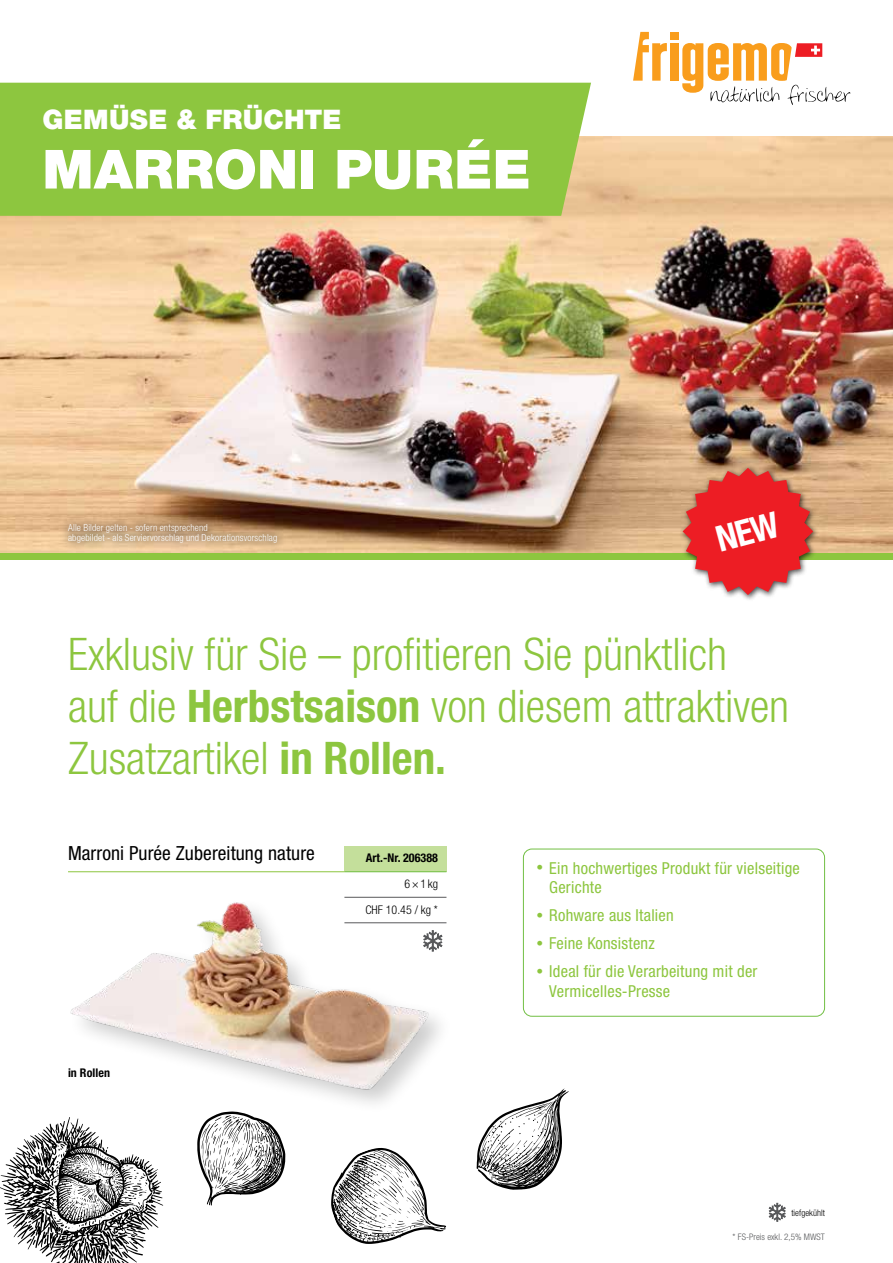
<style>
.page{position:relative;width:893px;height:1263px;background:#fff}
.page>*{position:absolute;margin:0;border:0;box-sizing:border-box;transform-origin:0 0}
.t1{font:900 54px "Helvetica Neue LT Std";letter-spacing:.005em;color:#fff}
.t2{font:300 condensed 45px/51.8px "Helvetica Neue LT Std";color:#8dc63f}
.t3{font:900 27px "Helvetica Neue LT Std";letter-spacing:.01em;color:#fff}
.t4{font:condensed 19.5px "Helvetica Neue LT Std";letter-spacing:.005em;color:#000}
.t5{font:condensed 16.5px/19.5px "Helvetica Neue LT Std";letter-spacing:.015em;color:#8dc63f}
.t6{font:700 condensed 12px "Helvetica Neue LT Std";letter-spacing:.005em;color:#000}
.t7{font:300 condensed 12px/25.5px "Helvetica Neue LT Std";color:#000;text-align:right}
.t8{font:300 condensed 9.6px/9.6px "Helvetica Neue LT Std";letter-spacing:.015em;color:#fff}
.t9{font:300 condensed 9px "Helvetica Neue LT Std";letter-spacing:.005em;color:#58595b}
.t10{font:300 condensed 9px "Helvetica Neue LT Std";letter-spacing:.005em;color:#000}
.s1{font-weight:700}
.s2{font-size:13.5px}
</style>
<div class="page">
<svg style="left:331px;top:1148px;width:115px;height:96px"></svg>
<svg style="left:197px;top:1134px;width:88px;height:71px"></svg>
<svg style="left:477px;top:1088px;width:92px;height:102px"></svg>
<svg style="left:0;top:1133px;width:163px;height:130px"></svg>
<img style="left:0;top:136px;width:893px;height:417px">
<div style="left:0;top:553px;width:893px;height:6px;background:#8dc63f"></div>
<div style="left:679px;top:465px;width:141px;height:137px;background:#000;opacity:.7"></div>
<div style="left:344px;top:846px;width:102px;height:26px;background:#c4df9b"></div>
<div style="left:523px;top:849px;width:302px;height:168px;border:1px solid #72bf44;border-radius:9px"></div>
<div style="left:0;top:83px;width:591px;height:133px;background:#8dc63f"></div>
<div style="left:670px;top:32px;width:8px;height:7px;background:#f99d1c"></div>
<div style="left:670px;top:43px;width:8px;height:38px;background:#f99d1c"></div>
<svg style="left:633px;top:32px;width:34px;height:49px"></svg>
<svg style="left:682px;top:43px;width:168px;height:62px"></svg>
<svg style="left:60px;top:516px;width:226px;height:35px;background:#c29e77"></svg>
<img style="left:39px;top:861px;width:408px;height:273px">
<svg style="left:769px;top:1203px;width:17px;height:19px"></svg>
<svg style="left:683px;top:468px;width:130px;height:127px;background:#e34e4c"></svg>
<h3 class="t3" style="left:43px;top:103px;width:300px">GEMÜSE &amp; FRÜCHTE</h3>
<h1 class="t1" style="left:43px;top:137px;width:490px">MARRONI PURÉE</h1>
<p class="t8" style="left:68px;top:523px;width:211px">Alle Bilder gelten - sofern entsprechend<br>abgebildet - als Serviervorschlag und Dekorationsvorschlag</p>
<h2 class="t2" style="left:68px;top:628px;width:723px">Exklusiv für Sie – profitieren Sie pünktlich<br>auf die <span class="s1">Herbstsaison</span> von diesem attraktiven<br>Zusatzartikel <span class="s1">in Rollen.</span></h2>
<p class="t4" style="left:68px;top:841px;width:248px">Marroni Purée Zubereitung nature</p>
<p class="t6" style="left:366px;top:851px;width:74px">Art.-Nr. 206388</p>
<p class="t7" style="left:365px;top:871px;width:74px">6×1kg<br>CHF 10.45 / kg *</p>
<p class="t6" style="left:68px;top:1066px;width:43px">in Rollen</p>
<p class="t5" style="left:549px;top:858px;width:252px;text-indent:-13px"><span class="s2">•</span> Ein hochwertiges Produkt für vielseitige<br>Gerichte</p>
<p class="t5" style="left:536px;top:906px;width:139px"><span class="s2">•</span> Rohware aus Italien</p>
<p class="t5" style="left:536px;top:934px;width:120px"><span class="s2">•</span> Feine Konsistenz</p>
<p class="t5" style="left:549px;top:962px;width:210px;text-indent:-13px"><span class="s2">•</span> Ideal für die Verarbeitung mit der<br>Vermicelles-Presse</p>
<p class="t10" style="left:791px;top:1207px;width:35px">tiefgekühlt</p>
<p class="t9" style="left:733px;top:1232px;width:94px">* FS-Preis exkl. 2,5% MWST</p>
</div>
